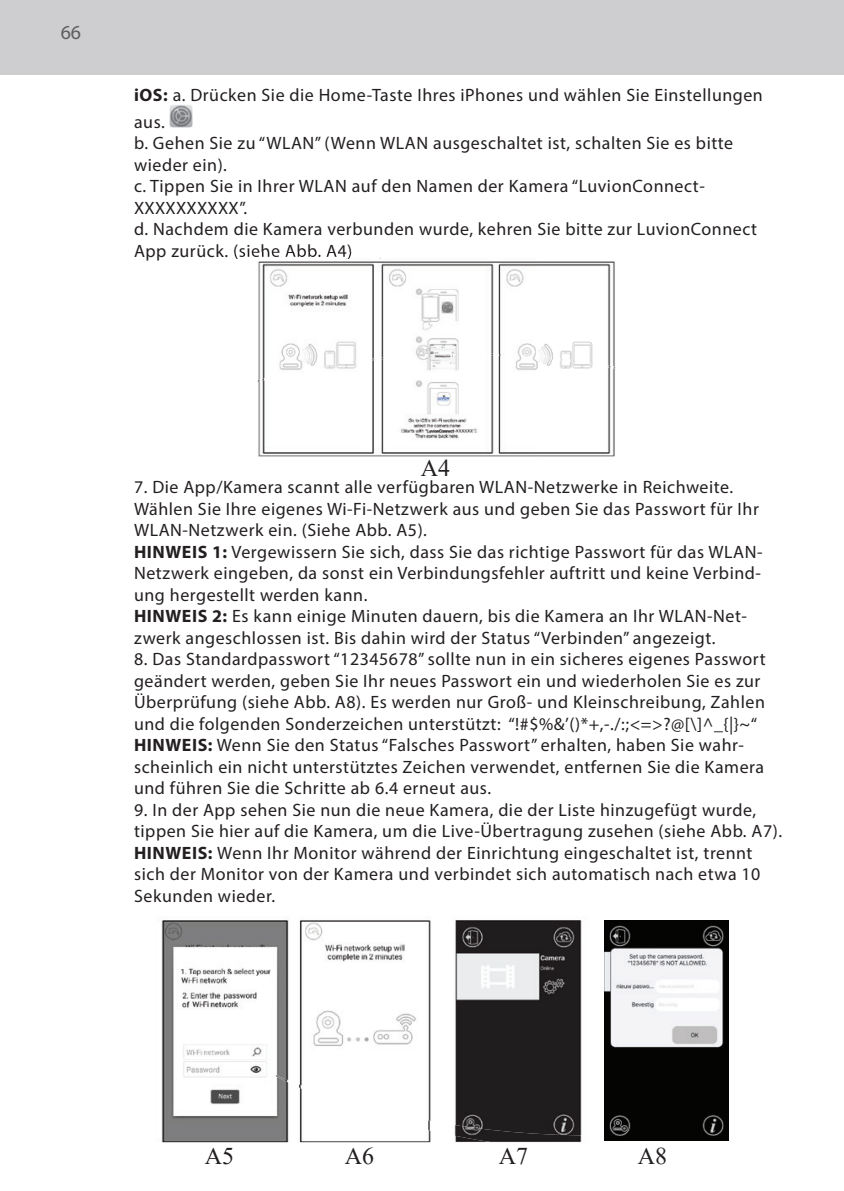
<style>
.page{position:relative;width:844px;height:1191px;background:#fff}
.page>*{position:absolute;margin:0;border:0;box-sizing:border-box;transform-origin:0 0}
.t1{font:24.15px "Times New Roman";color:#231f20}
.t2{font:19.95px "Myriad Pro";color:#5c5c5f}
.t3{font:17.85px/21.3px "Myriad Pro";letter-spacing:.03em;color:#231f20}
.s1{font-weight:700}
</style>
<div class="page">
<div style="left:0;top:0;width:843px;height:74px;background:#ceced1"></div>
<svg style="left:607px;top:1099px;width:122px;height:42px"></svg>
<img style="left:170px;top:105px;width:22px;height:23px">
<img style="left:161px;top:920px;width:421px;height:222px">
<img style="left:257px;top:1066px;width:350px;height:76px">
<img style="left:258px;top:258px;width:357px;height:199px">
<img style="left:257px;top:353px;width:359px;height:37px">
<img style="left:234px;top:252px;width:118px;height:8px">
<img style="left:604px;top:920px;width:124px;height:220px">
<p class="t2" style="left:61px;top:20px;width:22px">66</p>
<p class="t3" style="left:134px;top:82px;width:630px;line-height:26.6px"><span class="s1">iOS:</span> a. Drücken Sie die Home-Taste Ihres iPhones und wählen Sie Einstellungen aus.</p>
<p class="t3" style="left:134px;top:132px;width:624px">b. Gehen Sie zu “WLAN” (Wenn WLAN ausgeschaltet ist, schalten Sie es bitte wieder ein).<br>c. Tippen Sie in Ihrer WLAN auf den Namen der Kamera “LuvionConnect-XXXXXXXXXX”.<br>d. Nachdem die Kamera verbunden wurde, kehren Sie bitte zur LuvionConnect App zurück. (siehe Abb. A4)</p>
<h1 class="t1" style="left:421px;top:451px;width:31px">A4</h1>
<p class="t3" style="left:134px;top:476px;width:629px">7. Die App/Kamera scannt alle verfügbaren WLAN-Netzwerke in Reichweite.<br>Wählen Sie Ihre eigenes Wi-Fi-Netzwerk aus und geben Sie das Passwort für Ihr WLAN-Netzwerk ein. (Siehe Abb. A5).<br><span class="s1">HINWEIS 1:</span> Vergewissern Sie sich, dass Sie das richtige Passwort für das WLAN-Netzwerk eingeben, da sonst ein Verbindungsfehler auftritt und keine Verbind&shy;ung hergestellt werden kann.<br><span class="s1">HINWEIS 2:</span> Es kann einige Minuten dauern, bis die Kamera an Ihr WLAN-Net&shy;zwerk angeschlossen ist. Bis dahin wird der Status “Verbinden” angezeigt.</p>
<p class="t3" style="left:134px;top:648px;width:633px">8. Das Standardpasswort “12345678” sollte nun in ein sicheres eigenes Passwort geändert werden, geben Sie Ihr neues Passwort ein und wiederholen Sie es zur Überprüfung (siehe Abb. A8). Es werden nur Groß- und Kleinschreibung, Zahlen und die folgenden Sonderzeichen unterstützt: “!#$%&amp;’()*+,-./:;&lt;=&gt;?@[\]^_{|}~“ <span class="s1">HINWEIS:</span> Wenn Sie den Status “Falsches Passwort” erhalten, haben Sie wahr&shy;scheinlich ein nicht unterstütztes Zeichen verwendet, entfernen Sie die Kamera und führen Sie die Schritte ab 6.4 erneut aus.</p>
<p class="t3" style="left:134px;top:799px;width:649px">9. In der App sehen Sie nun die neue Kamera, die der Liste hinzugefügt wurde, tippen Sie hier auf die Kamera, um die Live-Übertragung zusehen (siehe Abb. A7).<br><span class="s1">HINWEIS:</span> Wenn Ihr Monitor während der Einrichtung eingeschaltet ist, trennt sich der Monitor von der Kamera und verbindet sich automatisch nach etwa 10<br>Sekunden wieder.</p>
<h1 class="t1" style="left:205px;top:1138px;width:31px">A5</h1>
<h1 class="t1" style="left:344px;top:1138px;width:31px">A6</h1>
<h1 class="t1" style="left:498px;top:1138px;width:31px">A7</h1>
<h1 class="t1" style="left:637px;top:1138px;width:31px">A8</h1>
</div>
